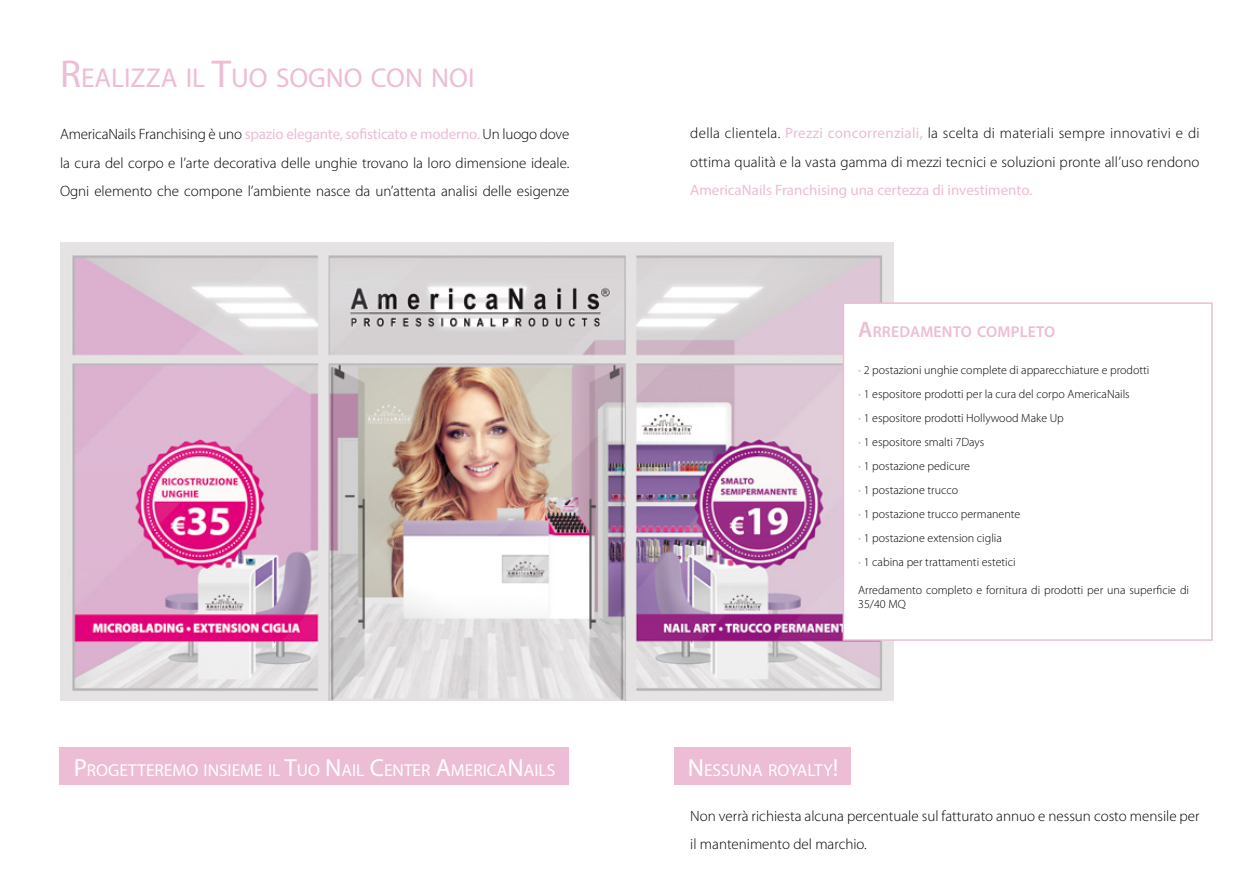
<style>
.page{position:relative;width:1259px;height:893px;background:#fff}
.page>*{position:absolute;margin:0;border:0;box-sizing:border-box;transform-origin:0 0}
.t1{font:27.3px "Myriad Pro";color:#edbcd5}
.t2{font:17.4px "Myriad Pro";color:#fff}
.t3{font:600 15.75px "Myriad Pro";letter-spacing:.015em;color:#edbcd5}
.t4{font:300 15px/28.5px "Myriad Pro";color:#000}
.t5{font:15px "Myriad Pro";color:#edbcd5}
.t6{font:300 12px/14.4px "Myriad Pro";color:#000}
.s1{font-size:39px}
.s2{font-weight:400;color:#edbcd5}
.s3{font-size:24.75px}
.s4{font-size:22.5px}
.s5{color:#edbcd5}
</style>
<div class="page">
<div style="left:674px;top:747px;width:176px;height:37px;background:#edbcd5"></div>
<div style="left:60px;top:748px;width:509px;height:37px;background:#edbcd5"></div>
<img style="left:60px;top:243px;width:833px;height:457px">
<div style="left:842px;top:302px;width:370px;height:339px;background:#fff;border:2px solid #edbcd5"></div>
<h1 class="t1" style="left:60px;top:61px;width:416px"><span class="s1">R</span>EALIZZA IL <span class="s1">T</span>UO SOGNO CON NOI</h1>
<p class="t4" style="left:60px;top:120px;width:511px;text-align:justify">AmericaNails Franchising è uno <span class="s2">spazio elegante, sofisticato e moderno.</span> Un luogo dove la cura del corpo e l’arte decorativa delle unghie trovano la loro dimensione ideale.<br>Ogni elemento che compone l’ambiente nasce da un’attenta analisi delle esigenze</p>
<p class="t2" style="left:74px;top:759px;width:483px"><span class="s3">P</span>ROGETTEREMO INSIEME IL <span class="s3">T</span>UO <span class="s3">N</span>AIL <span class="s3">C</span>ENTER <span class="s3">A</span>MERICA<span class="s3">N</span>AILS</p>
<p class="t4" style="left:690px;top:119px;width:511px">della clientela. <span class="s2">Prezzi concorrenziali,</span> la scelta di materiali sempre innovativi e di ottima qualità e la vasta gamma di mezzi tecnici e soluzioni pronte all’uso rendono</p>
<p class="t5" style="left:690px;top:181px;width:344px">AmericaNails Franchising una certezza di investimento.</p>
<p class="t3" style="left:858px;top:321px;width:199px"><span class="s4">A</span>RREDAMENTO COMPLETO</p>
<p class="t6" style="left:858px;top:363px;width:293px"><span class="s5">•</span> 2 postazioni unghie complete di apparecchiature e prodotti</p>
<p class="t6" style="left:858px;top:387px;width:273px"><span class="s5">•</span> 1 espositore prodotti per la cura del corpo AmericaNails</p>
<p class="t6" style="left:858px;top:411px;width:207px"><span class="s5">•</span> 1 espositore prodotti Hollywood Make Up</p>
<p class="t6" style="left:858px;top:435px;width:128px"><span class="s5">•</span> 1 espositore smalti 7Days</p>
<p class="t6" style="left:858px;top:459px;width:113px"><span class="s5">•</span> 1 postazione pedicure</p>
<p class="t6" style="left:858px;top:483px;width:102px"><span class="s5">•</span> 1 postazione trucco</p>
<p class="t6" style="left:858px;top:507px;width:164px"><span class="s5">•</span> 1 postazione trucco permanente</p>
<p class="t6" style="left:858px;top:531px;width:145px"><span class="s5">•</span> 1 postazione extension ciglia</p>
<p class="t6" style="left:858px;top:555px;width:159px"><span class="s5">•</span> 1 cabina per trattamenti estetici</p>
<p class="t6" style="left:858px;top:583px;width:332px">Arredamento completo e fornitura di prodotti per una superficie di<br>35/40 MQ</p>
<p class="t2" style="left:688px;top:759px;width:152px"><span class="s3">N</span> ESSUNA ROYALTY<span class="s3">!</span></p>
<p class="t4" style="left:690px;top:802px;width:511px">Non verrà richiesta alcuna percentuale sul fatturato annuo e nessun costo mensile per il mantenimento del marchio.</p>
</div>
